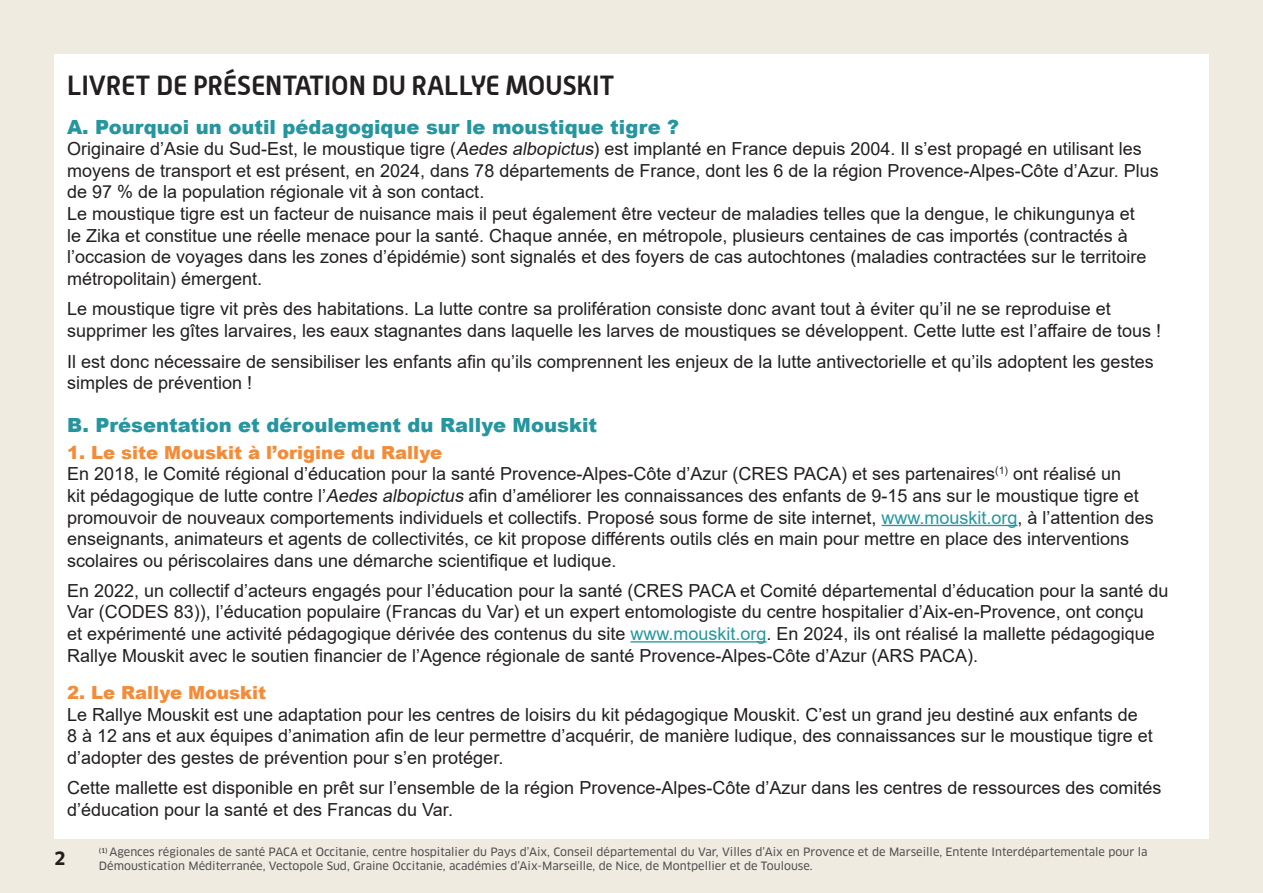
<style>
.page{position:relative;width:1263px;height:893px;background:#efebe1}
.page>*{position:absolute;margin:0;border:0;box-sizing:border-box;transform-origin:0 0}
.t1{font:700 27px "Alwyn";color:#231f20}
.t2{font:900 19.5px "Arial";color:#25969f}
.t3{font:18px/21.6px "Arial";color:#231f20}
.t4{font:900 18px "Arial";color:#f48b37}
.t5{font:700 18px "Clan OT";color:#231f20}
.t6{font:11.25px/13.5px "Clan OT News";color:#515151}
.s1{font-style:italic}
.s2{font-weight:900;color:#f48b37}
.s3{color:#25969f}
</style>
<div class="page">
<div style="left:54px;top:54px;width:1155px;height:785px;background:#fff"></div>
<hr style="left:881px;top:525px;width:136px;height:1px;background:#25969f">
<hr style="left:630px;top:641px;width:136px;height:1px;background:#25969f">
<h1 class="t1" style="left:67px;top:68px;width:549px">LIVRET DE PRÉSENTATION DU RALLYE MOUSKIT</h1>
<p class="t2" style="left:67px;top:112px;width:614px">A. Pourquoi un outil pédagogique sur le moustique tigre ?</p>
<p class="t3" style="left:67px;top:138px;width:1093px">Originaire d’Asie du Sud-Est, le moustique tigre (<span class="s1">Aedes albopictus</span>) est implanté en France depuis 2004. Il s’est propagé en utilisant les moyens de transport et est présent, en 2024, dans 78 départements de France, dont les 6 de la région Provence-Alpes-Côte d’Azur. Plus de 97 % de la population régionale vit à son contact.<br>Le moustique tigre est un facteur de nuisance mais il peut également être vecteur de maladies telles que la dengue, le chikungunya et<br>le Zika et constitue une réelle menace pour la santé. Chaque année, en métropole, plusieurs centaines de cas importés (contractés à l’occasion de voyages dans les zones d’épidémie) sont signalés et des foyers de cas autochtones (maladies contractées sur le territoire métropolitain) émergent.</p>
<p class="t3" style="left:67px;top:298px;width:1096px">Le moustique tigre vit près des habitations. La lutte contre sa prolifération consiste donc avant tout à éviter qu’il ne se reproduise et supprimer les gîtes larvaires, les eaux stagnantes dans laquelle les larves de moustiques se développent. Cette lutte est l’affaire de tous !</p>
<p class="t3" style="left:67px;top:350px;width:1088px">Il est donc nécessaire de sensibiliser les enfants afin qu’ils comprennent les enjeux de la lutte antivectorielle et qu’ils adoptent les gestes simples de prévention !</p>
<p class="t2" style="left:67px;top:411px;width:532px">B. Présentation et déroulement du Rallye Mouskit</p>
<p class="t3" style="left:67px;top:441px;width:1088px"><span class="s2">1. Le site Mouskit à l’origine du Rallye<br></span>En 2018, le Comité régional d’éducation pour la santé Provence-Alpes-Côte d’Azur (CRES PACA) et ses partenaires<sup>(1)</sup> ont réalisé un<br>kit pédagogique de lutte contre l’<span class="s1">Aedes albopictus</span> afin d’améliorer les connaissances des enfants de 9-15 ans sur le moustique tigre et promouvoir de nouveaux comportements individuels et collectifs. Proposé sous forme de site internet, <span class="s3">www.mouskit.org</span>, à l’attention des enseignants, animateurs et agents de collectivités, ce kit propose différents outils clés en main pour mettre en place des interventions scolaires ou périscolaires dans une démarche scientifique et ludique.</p>
<p class="t3" style="left:67px;top:579px;width:1103px">En 2022, un collectif d’acteurs engagés pour l’éducation pour la santé (CRES PACA et Comité départemental d’éducation pour la santé du Var (CODES 83)), l’éducation populaire (Francas du Var) et un expert entomologiste du centre hospitalier d’Aix-en-Provence, ont conçu<br>et expérimenté une activité pédagogique dérivée des contenus du site <span class="s3">www.mouskit.org</span>. En 2024, ils ont réalisé la mallette pédagogique Rallye Mouskit avec le soutien financier de l’Agence régionale de santé Provence-Alpes-Côte d’Azur (ARS PACA).</p>
<p class="t4" style="left:67px;top:680px;width:201px">2. Le Rallye Mouskit</p>
<p class="t3" style="left:67px;top:703px;width:1087px">Le Rallye Mouskit est une adaptation pour les centres de loisirs du kit pédagogique Mouskit. C’est un grand jeu destiné aux enfants de<br>8 à 12 ans et aux équipes d’animation afin de leur permettre d’acquérir, de manière ludique, des connaissances sur le moustique tigre et d’adopter des gestes de prévention pour s’en protéger.</p>
<p class="t3" style="left:67px;top:777px;width:1096px">Cette mallette est disponible en prêt sur l’ensemble de la région Provence-Alpes-Côte d’Azur dans les centres de ressources des comités d’éducation pour la santé et des Francas du Var.</p>
<p class="t6" style="left:99px;top:846px;width:1050px"><sup>(1)</sup> Agences régionales de santé PACA et Occitanie, centre hospitalier du Pays d’Aix, Conseil départemental du Var, Villes d’Aix en Provence et de Marseille, Entente Interdépartementale pour la<br>Démoustication Méditerranée, Vectopole Sud, Graine Occitanie, académies d’Aix-Marseille, de Nice, de Montpellier et de Toulouse.</p>
<p class="t5" style="left:54px;top:847px;width:13px">2</p>
</div>
